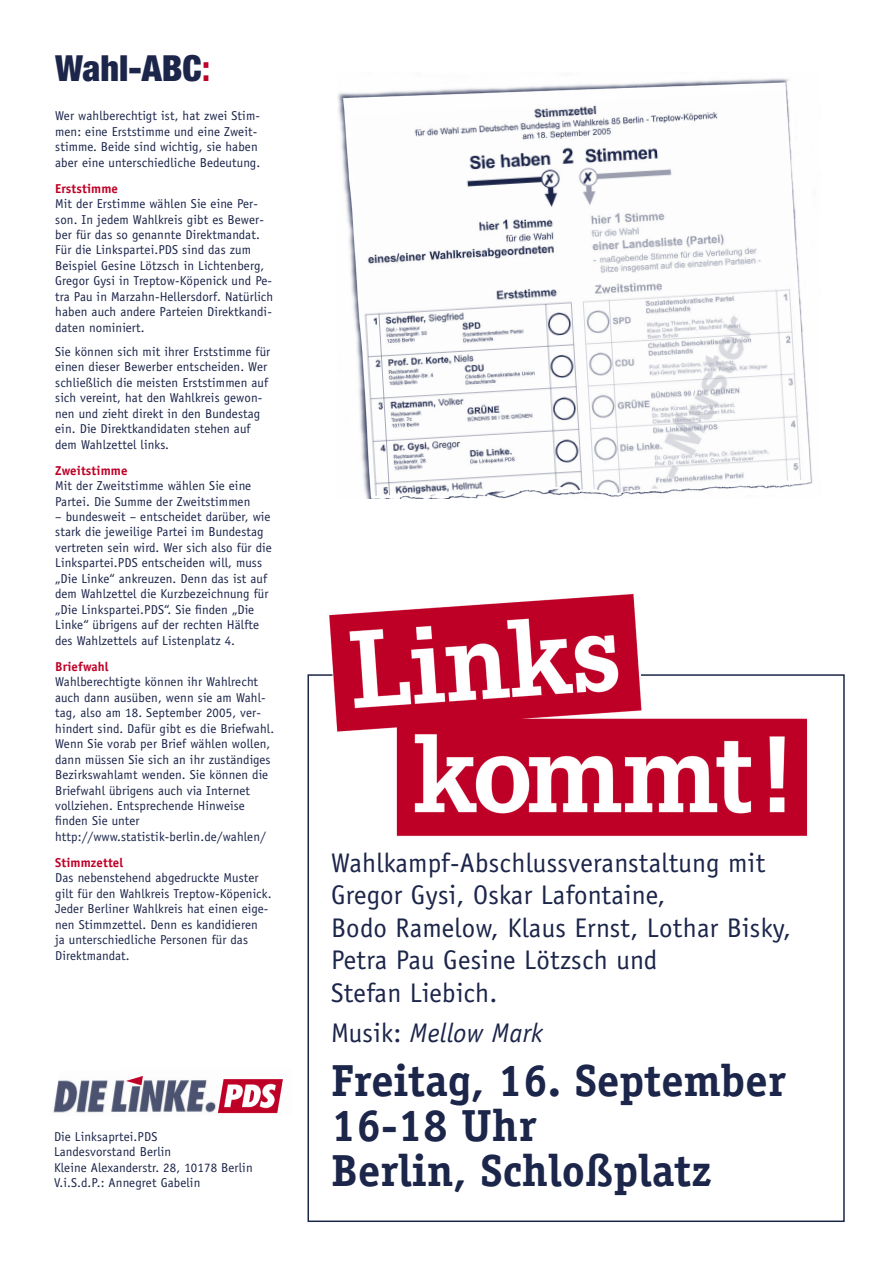
<style>
.page{position:relative;width:893px;height:1263px;background:#fff}
.page>*{position:absolute;margin:0;border:0;box-sizing:border-box;transform-origin:0 0}
.t1{font:700 45px/45px "Officina Serif";color:#1c254a}
.t2{font:900 condensed 36px "Helvetica Neue";color:#1c254a}
.t3{font:27px/32.4px "Officina Sans";letter-spacing:.01em;color:#1c254a}
.t4{font:italic 27px "Officina Sans";letter-spacing:.01em;color:#1c254a}
.t5{font:12.9px/15.5px "Officina Sans";letter-spacing:.01em;color:#1c254a}
.t6{font:700 12.9px "Officina Sans";letter-spacing:.01em;color:#be0027}
.s1{font-weight:700;color:#be0027}
.s2{font-style:normal}
</style>
<div class="page">
<img style="left:338px;top:78px;width:475px;height:421px">
<img style="left:350px;top:91px;width:456px;height:406px">
<img style="left:326px;top:593px;width:488px;height:244px">
<img style="left:53px;top:1080px;width:163px;height:33px">
<img style="left:217px;top:1079px;width:66px;height:35px">
<img style="left:125px;top:1076px;width:19px;height:10px">
<h2 class="t2" style="left:55px;top:46px;width:157px">Wahl-ABC<span class="s1">:</span></h2>
<p class="t5" style="left:55px;top:108px;width:207px">Wer wahlberechtigt ist, hat zwei Stim&shy;men: eine Erststimme und eine Zweit&shy;stimme. Beide sind wichtig, sie haben aber eine unterschiedliche Bedeutung.</p>
<p class="t6" style="left:55px;top:180px;width:64px">Erststimme</p>
<p class="t5" style="left:55px;top:196px;width:220px">Mit der Erstimme wählen Sie eine Per&shy;son. In jedem Wahlkreis gibt es Bewer&shy;ber für das so genannte Direktmandat.<br>Für die Linkspartei.PDS sind das zum Beispiel Gesine Lötzsch in Lichtenberg, Gregor Gysi in Treptow-Köpenick und Pe&shy;tra Pau in Marzahn-Hellersdorf. Natürlich haben auch andere Parteien Direktkandi&shy;daten nominiert.</p>
<p class="t5" style="left:55px;top:344px;width:217px">Sie können sich mit ihrer Erststimme für einen dieser Bewerber entscheiden. Wer schließlich die meisten Erststimmen auf sich vereint, hat den Wahlkreis gewon&shy;nen und zieht direkt in den Bundestag ein. Die Direktkandidaten stehen auf dem Wahlzettel links.</p>
<p class="t6" style="left:55px;top:462px;width:74px">Zweitstimme</p>
<p class="t5" style="left:55px;top:478px;width:198px">Mit der Zweitstimme wählen Sie eine<br>Partei. Die Summe der Zweitstimmen</p>
<p class="t5" style="left:55px;top:509px;width:218px">– bundesweit – entscheidet darüber, wie stark die jeweilige Partei im Bundestag vertreten sein wird. Wer sich also für die Linkspartei.PDS entscheiden will, muss „Die Linke“ ankreuzen. Denn das ist auf dem Wahlzettel die Kurzbezeichnung für „Die Linkspartei.PDS“. Sie finden „Die Linke“ übrigens auf der rechten Hälfte des Wahlzettels auf Listenplatz 4.</p>
<p class="t6" style="left:55px;top:658px;width:55px">Briefwahl</p>
<p class="t5" style="left:55px;top:674px;width:220px">Wahlberechtigte können ihr Wahlrecht auch dann ausüben, wenn sie am Wahl&shy;tag, also am 18. September 2005, ver&shy;hindert sind. Dafür gibt es die Briefwahl.<br>Wenn Sie vorab per Brief wählen wollen, dann müssen Sie sich an ihr zuständiges Bezirkswahlamt wenden. Sie können die Briefwahl übrigens auch via Internet vollziehen. Entsprechende Hinweise finden Sie unter http://www.statistik-berlin.de/wahlen/</p>
<p class="t6" style="left:55px;top:854px;width:70px">Stimmzettel</p>
<p class="t5" style="left:55px;top:870px;width:218px">Das nebenstehend abgedruckte Muster gilt für den Wahlkreis Treptow-Köpenick.<br>Jeder Berliner Wahlkreis hat einen eige&shy;nen Stimmzettel. Denn es kandidieren<br>ja unterschiedliche Personen für das Direktmandat.</p>
<p class="t5" style="left:54px;top:1128px;width:200px">Die Linksaprtei.PDS<br>Landesvorstand Berlin<br>Kleine Alexanderstr. 28, 10178 Berlin<br>V.i.S.d.P.: Annegret Gabelin</p>
<h3 class="t3" style="left:331px;top:846px;width:462px">Wahlkampf-Abschlussveranstaltung mit<br>Gregor Gysi, Oskar Lafontaine,<br>Bodo Ramelow, Klaus Ernst, Lothar Bisky,<br>Petra Pau Gesine Lötzsch und<br>Stefan Liebich.</h3>
<h3 class="t4" style="left:331px;top:1017px;width:213px"><span class="s2">Musik:</span> Mellow Mark</h3>
<h1 class="t1" style="left:331px;top:1057px;width:456px">Freitag, 16. September<br>16-18 Uhr<br>Berlin, Schloßplatz</h1>
</div>
